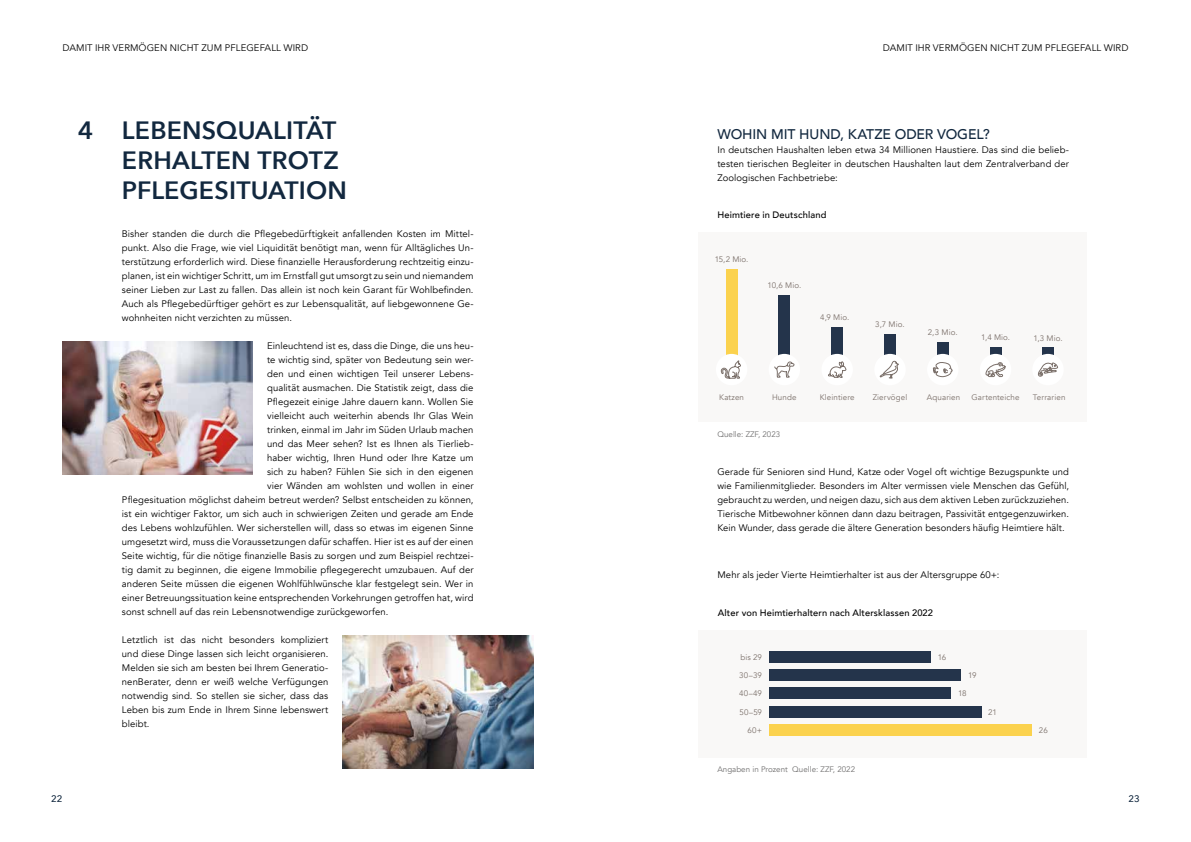
<style>
.page{position:relative;width:1191px;height:842px;background:#fff}
.page>*{position:absolute;margin:0;border:0;box-sizing:border-box;transform-origin:0 0}
.t1{font:600 25px/30px "Avenir Next";letter-spacing:.01em;color:#12283f}
.t2{font:500 14px "Avenir";letter-spacing:-.01em;color:#12283f}
.t3{font:9.5px/14px "Avenir";letter-spacing:.01em;color:#000;text-align:justify}
.t4{font:9.5px "Avenir Next";letter-spacing:.01em;color:#000}
.t5{font:500 9.5px "Avenir Next";color:#12283f}
.t6{font:500 9.3px "Avenir";letter-spacing:.015em;color:#000}
.t7{font:8px "Avenir";letter-spacing:.01em;color:#7a6f69}
.t8{font:8px "Avenir";color:#706f6f}
</style>
<div class="page">
<img style="left:62px;top:342px;width:191px;height:133px">
<img style="left:342px;top:636px;width:191px;height:132px">
<div style="left:698px;top:233px;width:388px;height:189px;background:#f9f8f7"></div>
<div style="left:726px;top:269px;width:11px;height:86px;background:#fbd24e"></div>
<div style="left:884px;top:334px;width:11px;height:21px;background:#24344b"></div>
<div style="left:778px;top:295px;width:12px;height:60px;background:#24344b"></div>
<div style="left:937px;top:342px;width:11px;height:13px;background:#24344b"></div>
<div style="left:831px;top:327px;width:12px;height:28px;background:#24344b"></div>
<div style="left:990px;top:347px;width:11px;height:8px;background:#24344b"></div>
<div style="left:1042px;top:348px;width:11px;height:7px;background:#24344b"></div>
<div style="left:716px;top:354px;width:31px;height:31px;background:#fff;border-radius:50%"></div>
<div style="left:874px;top:354px;width:31px;height:31px;background:#fff;border-radius:50%"></div>
<div style="left:768px;top:354px;width:32px;height:31px;background:#fff;border-radius:50%"></div>
<div style="left:927px;top:354px;width:31px;height:31px;background:#fff;border-radius:50%"></div>
<div style="left:821px;top:354px;width:32px;height:31px;background:#fff;border-radius:50%"></div>
<div style="left:980px;top:354px;width:31px;height:31px;background:#fff;border-radius:50%"></div>
<div style="left:1032px;top:354px;width:31px;height:31px;background:#fff;border-radius:50%"></div>
<svg style="left:720px;top:361px;width:21px;height:18px"></svg>
<svg style="left:774px;top:353px;width:20px;height:25px"></svg>
<svg style="left:828px;top:361px;width:19px;height:17px"></svg>
<svg style="left:879px;top:361px;width:20px;height:17px"></svg>
<svg style="left:985px;top:362px;width:21px;height:15px"></svg>
<svg style="left:1038px;top:363px;width:19px;height:14px"></svg>
<svg style="left:932px;top:362px;width:21px;height:15px"></svg>
<div style="left:698px;top:630px;width:388px;height:127px;background:#f9f8f7"></div>
<div style="left:769px;top:651px;width:161px;height:11px;background:#24344b"></div>
<div style="left:769px;top:724px;width:262px;height:12px;background:#fbd24e"></div>
<div style="left:769px;top:688px;width:182px;height:11px;background:#24344b"></div>
<div style="left:769px;top:669px;width:192px;height:12px;background:#24344b"></div>
<div style="left:769px;top:706px;width:212px;height:11px;background:#24344b"></div>
<p class="t4" style="left:62px;top:39px;width:247px">DAMIT IHR VERMÖGEN NICHT ZUM PFLEGEFALL WIRD</p>
<p class="t4" style="left:882px;top:39px;width:247px">DAMIT IHR VERMÖGEN NICHT ZUM PFLEGEFALL WIRD</p>
<h1 class="t1" style="left:78px;top:115px;width:17px">4</h1>
<h1 class="t1" style="left:122px;top:115px;width:227px">LEBENSQUALITÄT<br>ERHALTEN TROTZ<br>PFLEGESITUATION</h1>
<p class="t3" style="left:122px;top:227px;width:353px">Bisher standen die durch die Pflegebedürftigkeit anfallenden Kosten im Mittel&shy;punkt. Also die Frage, wie viel Liquidität benötigt man, wenn für Alltägliches Un&shy;terstützung erforderlich wird. Diese finanzielle Herausforderung rechtzeitig einzu&shy;planen, ist ein wichtiger Schritt, um im Ernstfall gut umsorgt zu sein und niemandem seiner Lieben zur Last zu fallen. Das allein ist noch kein Garant für Wohlbefinden.<br>Auch als Pflegebedürftiger gehört es zur Lebensqualität, auf liebgewonnene Ge&shy;wohnheiten nicht verzichten zu müssen.</p>
<p class="t3" style="left:267px;top:339px;width:208px">Einleuchtend ist es, dass die Dinge, die uns heu-</p>
<p class="t3" style="left:267px;top:353px;width:208px">te wichtig sind, später von Bedeutung sein wer-</p>
<p class="t3" style="left:267px;top:367px;width:208px">den und einen wichtigen Teil unserer Lebens-</p>
<p class="t3" style="left:267px;top:381px;width:208px">qualität ausmachen. Die Statistik zeigt, dass die</p>
<p class="t3" style="left:267px;top:395px;width:208px">Pflegezeit einige Jahre dauern kann. Wollen Sie</p>
<p class="t3" style="left:267px;top:409px;width:208px">vielleicht auch weiterhin abends Ihr Glas Wein</p>
<p class="t3" style="left:267px;top:423px;width:208px">trinken, einmal im Jahr im Süden Urlaub machen</p>
<p class="t3" style="left:267px;top:437px;width:208px">und das Meer sehen? Ist es Ihnen als Tierlieb-</p>
<p class="t3" style="left:267px;top:451px;width:208px">haber wichtig, Ihren Hund oder Ihre Katze um</p>
<p class="t3" style="left:267px;top:465px;width:208px">sich zu haben? Fühlen Sie sich in den eigenen</p>
<p class="t3" style="left:267px;top:479px;width:208px">vier Wänden am wohlsten und wollen in einer</p>
<p class="t3" style="left:122px;top:493px;width:353px">Pflegesituation möglichst daheim betreut werden? Selbst entscheiden zu können,</p>
<p class="t3" style="left:122px;top:507px;width:353px">ist ein wichtiger Faktor, um sich auch in schwierigen Zeiten und gerade am Ende</p>
<p class="t3" style="left:122px;top:521px;width:353px">des Lebens wohlzufühlen. Wer sicherstellen will, dass so etwas im eigenen Sinne</p>
<p class="t3" style="left:122px;top:535px;width:353px">umgesetzt wird, muss die Voraussetzungen dafür schaffen. Hier ist es auf der einen</p>
<p class="t3" style="left:122px;top:549px;width:353px">Seite wichtig, für die nötige finanzielle Basis zu sorgen und zum Beispiel rechtzei-</p>
<p class="t3" style="left:122px;top:563px;width:353px">tig damit zu beginnen, die eigene Immobilie pflegegerecht umzubauen. Auf der</p>
<p class="t3" style="left:122px;top:577px;width:353px">anderen Seite müssen die eigenen Wohlfühlwünsche klar festgelegt sein. Wer in</p>
<p class="t3" style="left:122px;top:591px;width:353px">einer Betreuungssituation keine entsprechenden Vorkehrungen getroffen hat, wird</p>
<p class="t3" style="left:122px;top:605px;width:268px">sonst schnell auf das rein Lebensnotwendige zurückgeworfen.</p>
<p class="t3" style="left:122px;top:633px;width:208px">Letztlich ist das nicht besonders kompliziert und diese Dinge lassen sich leicht organisieren.<br>Melden sie sich am besten bei Ihrem Generatio&shy;nenBerater, denn er weiß welche Verfügungen notwendig sind. So stellen sie sicher, dass das Leben bis zum Ende in Ihrem Sinne lebenswert bleibt.</p>
<h2 class="t2" style="left:717px;top:122px;width:274px">WOHIN MIT HUND, KATZE ODER VOGEL?</h2>
<p class="t3" style="left:717px;top:143px;width:353px">In deutschen Haushalten leben etwa 34 Millionen Haustiere. Das sind die belieb&shy;testen tierischen Begleiter in deutschen Haushalten laut dem Zentralverband der Zoologischen Fachbetriebe:</p>
<p class="t6" style="left:717px;top:207px;width:110px">Heimtiere in Deutschland</p>
<p class="t7" style="left:714px;top:254px;width:35px">15,2 Mio.</p>
<p class="t7" style="left:767px;top:280px;width:35px">10,6 Mio.</p>
<p class="t7" style="left:820px;top:313px;width:31px">4,9 Mio.</p>
<p class="t7" style="left:875px;top:319px;width:31px">3,7 Mio.</p>
<p class="t7" style="left:928px;top:327px;width:31px">2,3 Mio.</p>
<p class="t7" style="left:981px;top:333px;width:31px">1,4 Mio.</p>
<p class="t7" style="left:1033px;top:333px;width:31px">1,3 Mio.</p>
<p class="t7" style="left:719px;top:393px;width:26px">Katzen</p>
<p class="t7" style="left:772px;top:393px;width:26px">Hunde</p>
<p class="t7" style="left:819px;top:393px;width:36px">Kleintiere</p>
<p class="t7" style="left:872px;top:393px;width:36px">Ziervögel</p>
<p class="t7" style="left:927px;top:393px;width:35px">Aquarien</p>
<p class="t7" style="left:971px;top:393px;width:49px">Gartenteiche</p>
<p class="t7" style="left:1032px;top:393px;width:34px">Terrarien</p>
<p class="t8" style="left:717px;top:429px;width:64px">Quelle: ZZF, 2023</p>
<p class="t3" style="left:717px;top:464px;width:353px">Gerade für Senioren sind Hund, Katze oder Vogel oft wichtige Bezugspunkte und wie Familienmitglieder. Besonders im Alter vermissen viele Menschen das Gefühl, gebraucht zu werden, und neigen dazu, sich aus dem aktiven Leben zurückzuziehen.<br>Tierische Mitbewohner können dann dazu beitragen, Passivität entgegenzuwirken.<br>Kein Wunder, dass gerade die ältere Generation besonders häufig Heimtiere hält.</p>
<p class="t3" style="left:717px;top:568px;width:283px">Mehr als jeder Vierte Heimtierhalter ist aus der Altersgruppe 60+:</p>
<p class="t6" style="left:718px;top:604px;width:217px">Alter von Heimtierhaltern nach Altersklassen 2022</p>
<p class="t7" style="left:740px;top:652px;width:23px">bis 29</p>
<p class="t7" style="left:938px;top:652px;width:10px">16</p>
<p class="t7" style="left:739px;top:670px;width:24px">30–39</p>
<p class="t7" style="left:739px;top:707px;width:24px">50–59</p>
<p class="t7" style="left:739px;top:689px;width:25px">40–49</p>
<p class="t7" style="left:968px;top:670px;width:10px">19</p>
<p class="t7" style="left:958px;top:689px;width:10px">18</p>
<p class="t7" style="left:988px;top:707px;width:10px">21</p>
<p class="t7" style="left:747px;top:726px;width:16px">60+</p>
<p class="t7" style="left:1039px;top:726px;width:10px">26</p>
<p class="t8" style="left:717px;top:765px;width:139px">Angaben in Prozent Quelle: ZZF, 2022</p>
<p class="t5" style="left:51px;top:791px;width:13px">22</p>
<p class="t5" style="left:1128px;top:791px;width:13px">23</p>
</div>
